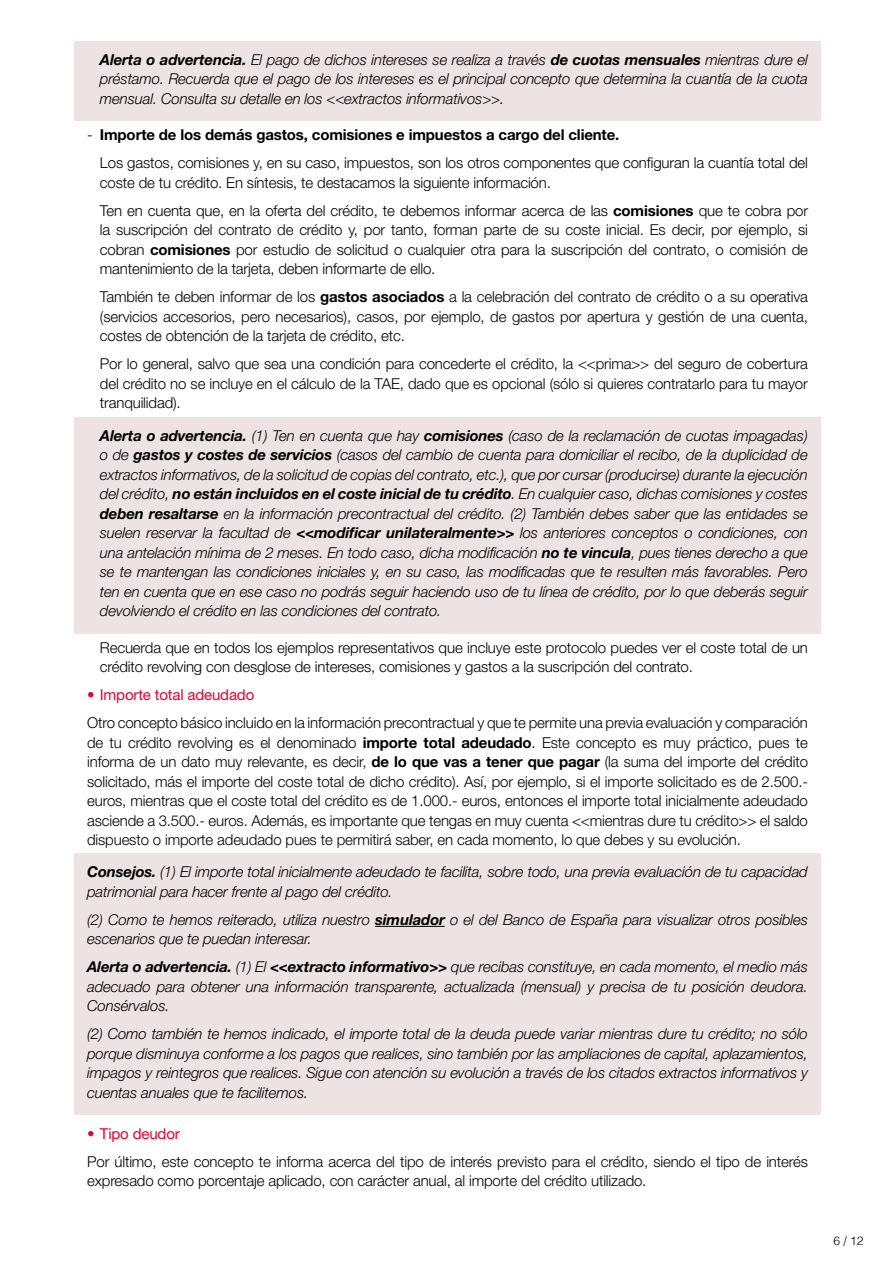
<style>
.page{position:relative;width:893px;height:1263px;background:#fff}
.page>*{position:absolute;margin:0;border:0;box-sizing:border-box;transform-origin:0 0}
.t1{font:300 15px/19.5px "Helvetica Neue LT Pro";letter-spacing:-.01em;color:#000}
.t2{font:italic 300 15px/19.5px "Helvetica Neue LT Pro";letter-spacing:-.01em;color:#000;text-align:justify}
.t3{font:15px "Helvetica Neue LT Pro";letter-spacing:-.01em;color:#e4032f}
.t4{font:300 12px "Helvetica";color:#000}
.s1{font-weight:700}
</style>
<div class="page">
<div style="left:74px;top:41px;width:747px;height:80px;background:#ede3e3"></div>
<div style="left:74px;top:417px;width:747px;height:216px;background:#ede3e3"></div>
<div style="left:74px;top:854px;width:747px;height:60px;background:#ede3e3"></div>
<div style="left:74px;top:901px;width:747px;height:60px;background:#ede3e3"></div>
<hr style="left:375px;top:926px;width:70px;height:1px;background:#000">
<div style="left:74px;top:949px;width:747px;height:79px;background:#ede3e3"></div>
<div style="left:74px;top:1016px;width:747px;height:99px;background:#ede3e3"></div>
<p class="t2" style="left:100px;top:49px;width:710px"><span class="s1">Alerta o advertencia.</span> El pago de dichos intereses se realiza a través <span class="s1">de cuotas mensuales</span> mientras dure el préstamo. Recuerda que el pago de los intereses es el principal concepto que determina la cuantía de la cuota mensual. Consulta su detalle en los &lt;&lt;extractos informativos&gt;&gt;.</p>
<p class="t1" style="left:100px;top:121px;width:709px;line-height:28px;text-indent:-13px">- <span class="s1">Importe de los demás gastos, comisiones e impuestos a cargo del cliente.<br></span>Los gastos, comisiones y, en su caso, impuestos, son los otros componentes que configuran la cuantía total del</p>
<p class="t1" style="left:100px;top:168px;width:710px;line-height:28px">coste de tu crédito. En síntesis, te destacamos la siguiente información.<br>Ten en cuenta que, en la oferta del crédito, te debemos informar acerca de las <span class="s1">comisiones</span> que te cobra por</p>
<p class="t1" style="left:100px;top:220px;width:709px;text-align:justify">la suscripción del contrato de crédito y, por tanto, forman parte de su coste inicial. Es decir, por ejemplo, si cobran <span class="s1">comisiones</span> por estudio de solicitud o cualquier otra para la suscripción del contrato, o comisión de mantenimiento de la tarjeta, deben informarte de ello.</p>
<p class="t1" style="left:100px;top:287px;width:710px;text-align:justify">También te deben informar de los <span class="s1">gastos asociados</span> a la celebración del contrato de crédito o a su operativa (servicios accesorios, pero necesarios), casos, por ejemplo, de gastos por apertura y gestión de una cuenta, costes de obtención de la tarjeta de crédito, etc.</p>
<p class="t1" style="left:100px;top:354px;width:710px;text-align:justify">Por lo general, salvo que sea una condición para concederte el crédito, la &lt;&lt;prima&gt;&gt; del seguro de cobertura del crédito no se incluye en el cálculo de la TAE, dado que es opcional (sólo si quieres contratarlo para tu mayor tranquilidad).</p>
<p class="t2" style="left:100px;top:425px;width:710px"><span class="s1">Alerta o advertencia.</span> (1) Ten en cuenta que hay <span class="s1">comisiones</span> (caso de la reclamación de cuotas impagadas) o de <span class="s1">gastos y costes de servicios</span> (casos del cambio de cuenta para domiciliar el recibo, de la duplicidad de extractos informativos, de la solicitud de copias del contrato, etc.), que por cursar (producirse) durante la ejecución del crédito, <span class="s1">no están incluidos en el coste inicial de tu crédito</span>. En cualquier caso, dichas comisiones y costes <span class="s1">deben resaltarse</span> en la información precontractual del crédito. (2) También debes saber que las entidades se suelen reservar la facultad de <span class="s1">&lt;&lt;modificar unilateralmente&gt;&gt;</span> los anteriores conceptos o condiciones, con una antelación mínima de 2 meses. En todo caso, dicha modificación <span class="s1">no te vincula</span>, pues tienes derecho a que se te mantengan las condiciones iniciales y, en su caso, las modificadas que te resulten más favorables. Pero ten en cuenta que en ese caso no podrás seguir haciendo uso de tu línea de crédito, por lo que deberás seguir devolviendo el crédito en las condiciones del contrato.</p>
<p class="t1" style="left:100px;top:637px;width:710px">Recuerda que en todos los ejemplos representativos que incluye este protocolo puedes ver el coste total de un crédito revolving con desglose de intereses, comisiones y gastos a la suscripción del contrato.</p>
<p class="t3" style="left:87px;top:686px;width:169px">• Importe total adeudado</p>
<p class="t1" style="left:87px;top:713px;width:722px;text-align:justify">Otro concepto básico incluido en la información precontractual y que te permite una previa evaluación y comparación de tu crédito revolving es el denominado <span class="s1">importe total adeudado</span>. Este concepto es muy práctico, pues te informa de un dato muy relevante, es decir, <span class="s1">de lo que vas a tener que pagar</span> (la suma del importe del crédito solicitado, más el importe del coste total de dicho crédito). Así, por ejemplo, si el importe solicitado es de 2.500.- euros, mientras que el coste total del crédito es de 1.000.- euros, entonces el importe total inicialmente adeudado asciende a 3.500.- euros. Además, es importante que tengas en muy cuenta &lt;&lt;mientras dure tu crédito&gt;&gt; el saldo dispuesto o importe adeudado pues te permitirá saber, en cada momento, lo que debes y su evolución.</p>
<p class="t2" style="left:87px;top:862px;width:722px"><span class="s1">Consejos.</span> (1) El importe total inicialmente adeudado te facilita, sobre todo, una previa evaluación de tu capacidad patrimonial para hacer frente al pago del crédito.</p>
<p class="t2" style="left:87px;top:909px;width:722px">(2) Como te hemos reiterado, utiliza nuestro <span class="s1">simulador</span> o el del Banco de España para visualizar otros posibles escenarios que te puedan interesar.</p>
<p class="t2" style="left:87px;top:957px;width:722px"><span class="s1">Alerta o advertencia.</span> (1) El <span class="s1">&lt;&lt;extracto informativo&gt;&gt;</span> que recibas constituye, en cada momento, el medio más adecuado para obtener una información transparente, actualizada (mensual) y precisa de tu posición deudora.<br>Consérvalos.</p>
<p class="t2" style="left:87px;top:1024px;width:722px">(2) Como también te hemos indicado, el importe total de la deuda puede variar mientras dure tu crédito; no sólo porque disminuya conforme a los pagos que realices, sino también por las ampliaciones de capital, aplazamientos, impagos y reintegros que realices. Sigue con atención su evolución a través de los citados extractos informativos y cuentas anuales que te facilitemos.</p>
<p class="t3" style="left:87px;top:1124px;width:94px">• Tipo deudor</p>
<p class="t1" style="left:87px;top:1151px;width:722px">Por último, este concepto te informa acerca del tipo de interés previsto para el crédito, siendo el tipo de interés expresado como porcentaje aplicado, con carácter anual, al importe del crédito utilizado.</p>
<p class="t4" style="left:833px;top:1230px;width:32px">6 / 12</p>
</div>
